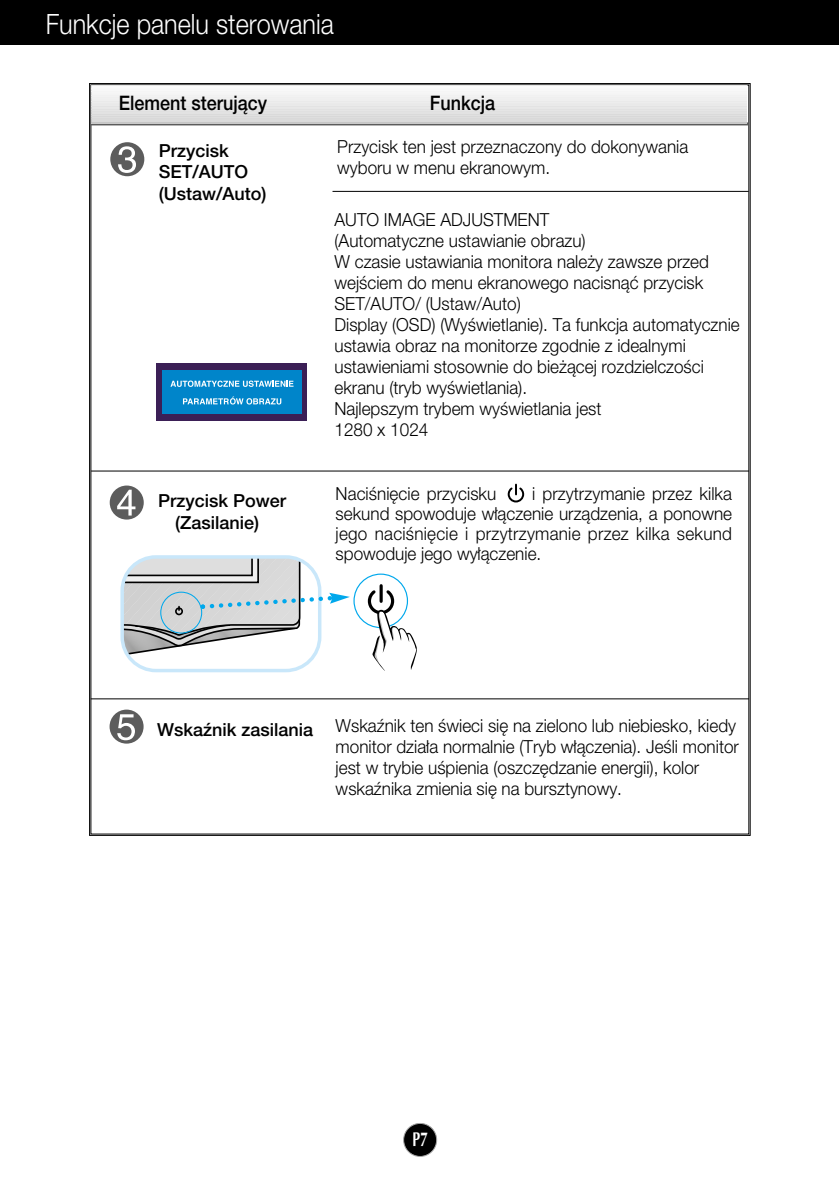
<style>
.page{position:relative;width:839px;height:1189px;background:#fff}
.page>*{position:absolute;margin:0;border:0;box-sizing:border-box;transform-origin:0 0}
.t1{font:300 28px "Helvetica Neue CE";color:#fff;scale:.9 1}
.t2{font:500 20px "Helvetica Neue CE";color:#000;scale:.9 1}
.t3{font:700 20px "Optima";color:#fff;scale:.7 1}
.t4{font:300 18px/21px "Helvetica Neue CE";color:#000;scale:.95 1}
.t5{font:500 18px/21.6px "Helvetica Neue CE";color:#000;text-align:center}
</style>
<div class="page">
<div style="left:403px;top:1123px;width:33px;height:33px;background:#000;border-radius:50%"></div>
<div style="left:403px;top:1123px;width:34px;height:34px;border:2px solid #a5a5a5;border-radius:50%"></div>
<div style="left:0;top:0;width:839px;height:45px;background:#000"></div>
<hr style="left:90px;top:122px;width:658px;height:3px;background:#5c5c5c">
<div style="left:110px;top:142px;width:34px;height:34px;background:#5c5c5c;border-radius:50%"></div>
<svg style="left:118px;top:146px;width:18px;height:27px"></svg>
<hr style="left:91px;top:470px;width:658px;height:1px;background:#000">
<hr style="left:91px;top:698px;width:658px;height:1px;background:#000">
<div style="left:110px;top:485px;width:34px;height:34px;background:#5c5c5c;border-radius:50%"></div>
<svg style="left:117px;top:490px;width:18px;height:25px"></svg>
<hr style="left:332px;top:191px;width:416px;height:1px;background:#000">
<hr style="left:92px;top:86px;width:655px;height:2px;background:#fbfbfb">
<hr style="left:92px;top:88px;width:655px;height:3px;background:#f8f8f8">
<hr style="left:92px;top:91px;width:655px;height:2px;background:#f5f5f5">
<hr style="left:92px;top:93px;width:655px;height:2px;background:#f2f3f2">
<hr style="left:92px;top:95px;width:655px;height:3px;background:#f0f0f0">
<hr style="left:92px;top:98px;width:655px;height:2px;background:#ededed">
<hr style="left:92px;top:100px;width:655px;height:2px;background:#eaeaea">
<hr style="left:92px;top:102px;width:655px;height:3px;background:#e8e8e8">
<hr style="left:92px;top:105px;width:655px;height:2px;background:#e4e4e4">
<hr style="left:92px;top:107px;width:655px;height:2px;background:#e2e2e2">
<hr style="left:92px;top:109px;width:655px;height:3px;background:#dfdfdf">
<hr style="left:92px;top:112px;width:655px;height:2px;background:#dcdcdc">
<hr style="left:92px;top:114px;width:655px;height:2px;background:#d9d9d9">
<hr style="left:92px;top:116px;width:655px;height:3px;background:#d6d6d6">
<hr style="left:92px;top:119px;width:655px;height:3px;background:#d2d2d2">
<hr style="left:92px;top:122px;width:655px;height:1px;background:#cecece">
<hr style="left:92px;top:123px;width:655px;height:1px;background:#cecece">
<div style="left:156px;top:363px;width:151px;height:58px;background:#3b1f56"></div>
<div style="left:162px;top:370px;width:139px;height:44px;background:#0085ca"></div>
<svg style="left:170px;top:380px;width:123px;height:7px"></svg>
<svg style="left:183px;top:396px;width:98px;height:8px"></svg>
<div style="left:110px;top:709px;width:34px;height:34px;background:#5c5c5c;border-radius:50%"></div>
<svg style="left:117px;top:714px;width:18px;height:26px"></svg>
<svg style="left:507px;top:483px;width:18px;height:20px"></svg>
<svg style="left:120px;top:555px;width:230px;height:117px"></svg>
<div style="left:353px;top:573px;width:55px;height:55px;border:2px solid #00a8ec;border-radius:50%"></div>
<svg style="left:366px;top:582px;width:51px;height:89px"></svg>
<h1 class="t1" style="left:46px;top:14px;width:321px">Funkcje panelu sterowania</h1>
<p class="t2" style="left:119px;top:95px;width:166px">Element sterujàcy</p>
<p class="t2" style="left:430px;top:95px;width:74px">Funkcja</p>
<p class="t5" style="left:159px;top:141px;width:109px;text-align:left">Przycisk<br>SET/AUTO (Ustaw/Auto)</p>
<p class="t5" style="left:158px;top:492px;width:130px">Przycisk Power (Zasilanie)</p>
<p class="t4" style="left:337px;top:139px;width:371px">Przycisk ten jest przeznaczony do dokonywania wyboru w menu ekranowym.</p>
<p class="t4" style="left:334px;top:211px;width:428px">AUTO IMAGE ADJUSTMENT<br>(Automatyczne ustawianie obrazu)<br>W czasie ustawiania monitora nale˝y zawsze przed wejÊciem do menu ekranowego nacisnàç przycisk SET/AUTO/ (Ustaw/Auto)<br>Display (OSD) (WyÊwietlanie). Ta funkcja automatycznie ustawia obraz na monitorze zgodnie z idealnymi ustawieniami stosownie do bie˝àcej rozdzielczoÊci ekranu (tryb wyÊwietlania).<br>Najlepszym trybem wyÊwietlania jest<br>1280 x 1024</p>
<p class="t4" style="left:336px;top:485px;width:171px">NaciÊni´cie przycisku</p>
<p class="t4" style="left:336px;top:485px;width:419px;line-height:20px;text-align:justify;text-indent:196px">i przytrzymanie przez kilka sekund spowoduje w∏àczenie urzàdzenia, a ponowne jego naciÊni´cie i przytrzymanie przez kilka sekund spowoduje jego wy∏àczenie.</p>
<p class="t5" style="left:157px;top:721px;width:158px">Wskaênik zasilania</p>
<p class="t4" style="left:336px;top:717px;width:426px">Wskaênik ten Êwieci si´ na zielono lub niebiesko, kiedy monitor dzia∏a normalnie (Tryb w∏àczenia). JeÊli monitor jest w trybie uÊpienia (oszcz´dzanie energii), kolor wskaênika zmienia si´ na bursztynowy.</p>
<p class="t3" style="left:412px;top:1131px;width:23px">P7</p>
</div>
